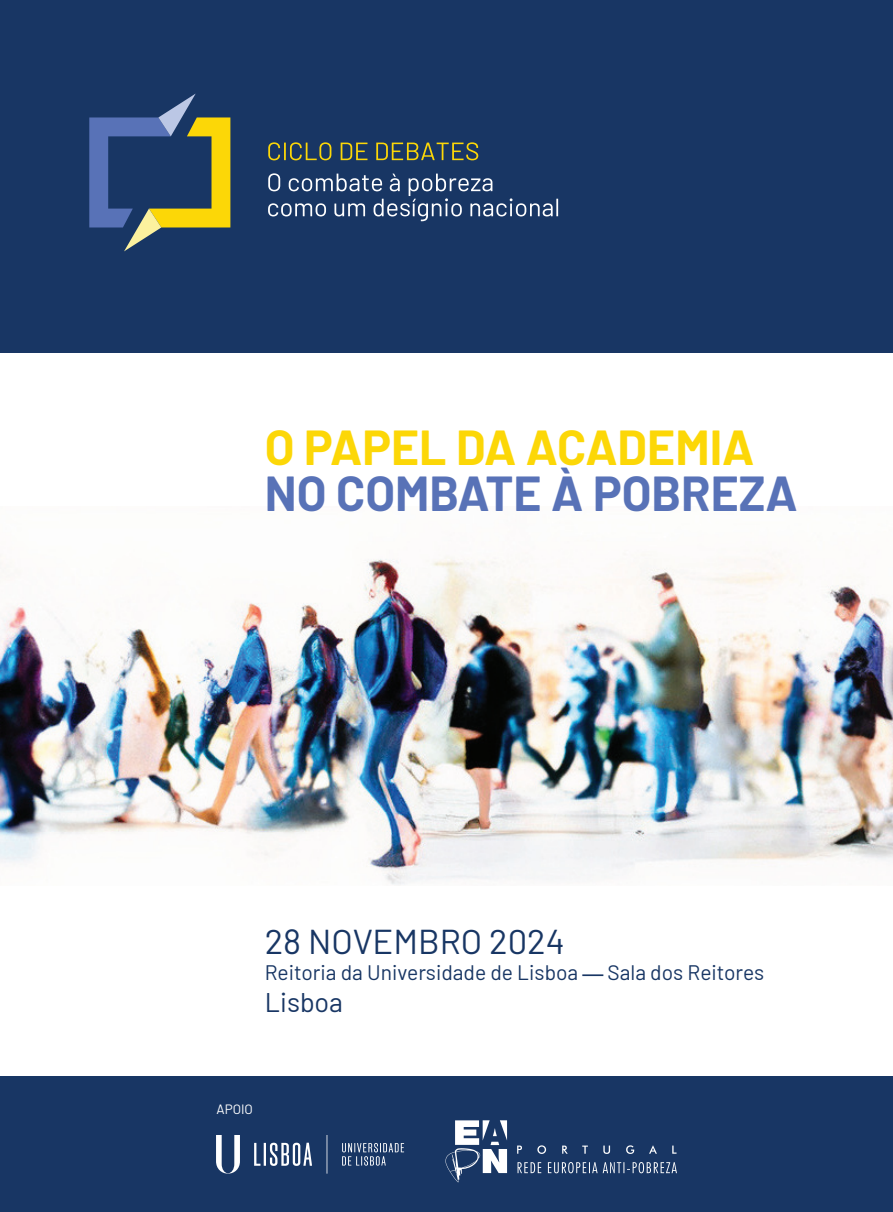
<style>
.page{position:relative;width:893px;height:1212px;background:#fff}
.page>*{position:absolute;margin:0;border:0;box-sizing:border-box;transform-origin:0 0}
.t1{font:700 48px "Barlow";color:#5872b7}
.t2{font:700 48px "Barlow";color:#fcd707}
.t3{font:34.5px "Barlow";color:#183664}
.t4{font:27px "Barlow";color:#183664}
.t5{font:21px "Barlow";color:#183664}
.t6{font:13.5px "Barlow";color:#fff}
.s1{font-family:"Futura BT";font-weight:500}
</style>
<div class="page">
<div style="left:0;top:0;width:893px;height:353px;background:#183664"></div>
<div style="left:0;top:1077px;width:893px;height:135px;background:#183664"></div>
<svg style="left:89px;top:94px;width:141px;height:157px"></svg>
<svg style="left:268px;top:173px;width:290px;height:48px"></svg>
<svg style="left:268px;top:142px;width:63px;height:18px"></svg>
<svg style="left:341px;top:143px;width:26px;height:17px"></svg>
<svg style="left:376px;top:142px;width:102px;height:18px"></svg>
<img style="left:0;top:554px;width:893px;height:331px">
<svg style="left:445px;top:1120px;width:232px;height:62px"></svg>
<svg style="left:216px;top:1135px;width:188px;height:38px"></svg>
<h1 class="t2" style="left:265px;top:412px;width:491px">O PAPEL DA ACADEMIA</h1>
<h1 class="t1" style="left:265px;top:458px;width:534px">NO COMBATE À POBREZA</h1>
<h2 class="t3" style="left:265px;top:917px;width:301px">28 novembro 2024</h2>
<p class="t5" style="left:265px;top:957px;width:501px">Reitoria da Universidade de Lisboa <span class="s1">—</span> Sala dos Reitores</p>
<p class="t4" style="left:265px;top:983px;width:80px">Lisboa</p>
<p class="t6" style="left:217px;top:1099px;width:38px">apoio</p>
</div>
